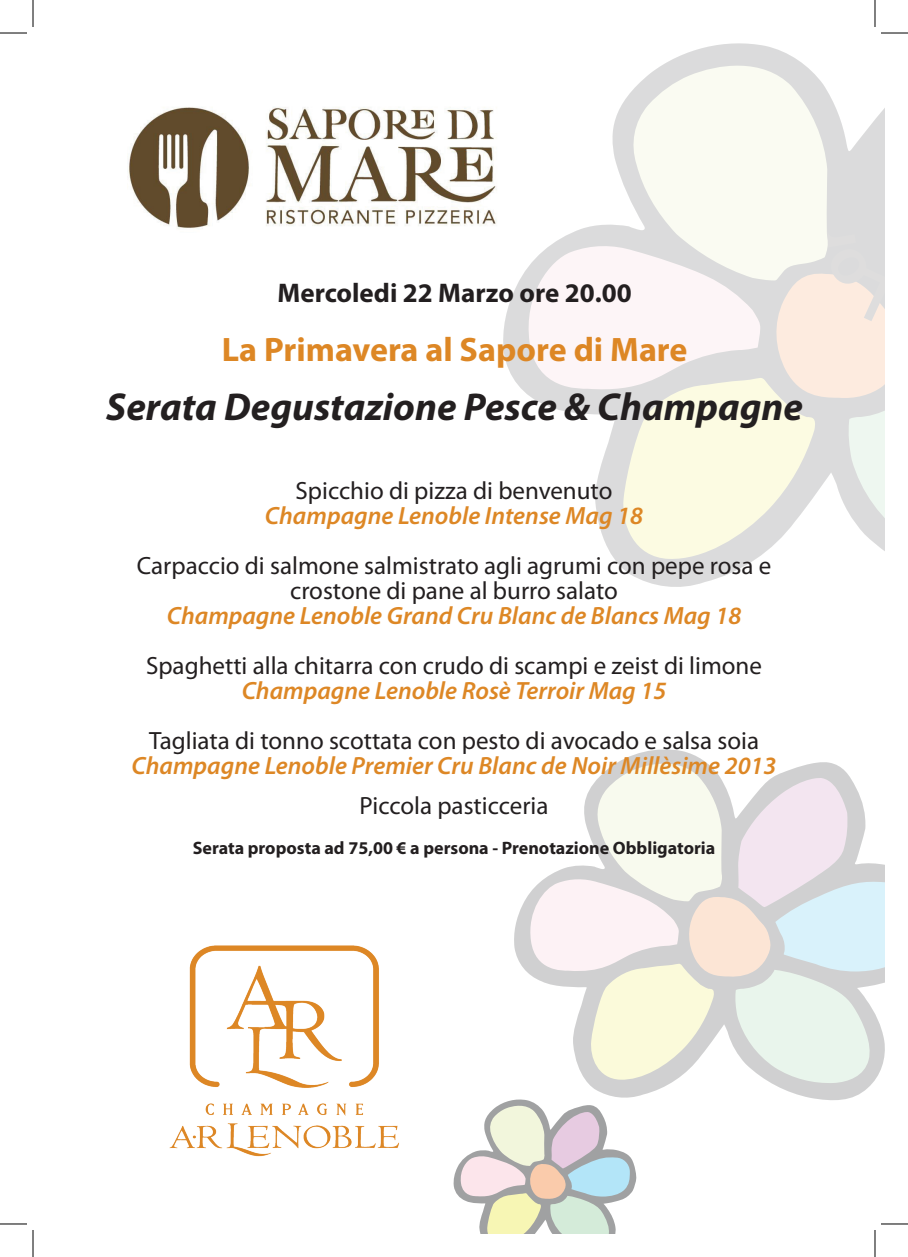
<style>
.page{position:relative;width:908px;height:1257px;background:#fff}
.page>*{position:absolute;margin:0;border:0;box-sizing:border-box;transform-origin:0 0}
.t1{font:italic 700 39px "Myriad Pro";color:#231f20}
.t2{font:700 34px "Myriad Pro";color:#dd8725}
.t3{font:700 27px "Myriad Pro";color:#231f20}
.t4{font:25px/25px "Myriad Pro";color:#231f20;text-align:center}
.t5{font:italic 600 25px "Myriad Pro";color:#dd8725}
.t6{font:700 18px "Myriad Pro";color:#231f20}
</style>
<div class="page">
<svg style="left:514px;top:749px;width:358px;height:351px"></svg>
<svg style="left:527px;top:758px;width:358px;height:325px"></svg>
<svg style="left:503px;top:43px;width:290px;height:544px"></svg>
<svg style="left:453px;top:1098px;width:183px;height:136px"></svg>
<img style="left:128px;top:107px;width:369px;height:122px">
<img style="left:169px;top:945px;width:230px;height:212px">
<svg style="left:0;top:33px;width:27px;height:1px"></svg>
<svg style="left:881px;top:33px;width:27px;height:1px"></svg>
<svg style="left:0;top:1223px;width:27px;height:1px"></svg>
<svg style="left:881px;top:1223px;width:27px;height:1px"></svg>
<svg style="left:33px;top:0;width:1px;height:27px"></svg>
<svg style="left:33px;top:1230px;width:1px;height:27px"></svg>
<svg style="left:875px;top:0;width:1px;height:27px"></svg>
<svg style="left:875px;top:1230px;width:1px;height:27px"></svg>
<svg style="left:523px;top:57px;width:362px;height:508px"></svg>
<p class="t3" style="left:278px;top:275px;width:356px">Mercoledi 22 Marzo ore 20.00</p>
<h2 class="t2" style="left:222px;top:327px;width:467px">La Primavera al Sapore di Mare</h2>
<h1 class="t1" style="left:106px;top:381px;width:698px">Serata Degustazione Pesce &amp; Champagne</h1>
<p class="t4" style="left:296px;top:478px;width:318px">Spicchio di pizza di benvenuto</p>
<p class="t5" style="left:265px;top:500px;width:380px">Champagne Lenoble Intense Mag 18</p>
<p class="t4" style="left:137px;top:553px;width:636px">Carpaccio di salmone salmistrato agli agrumi con pepe rosa e crostone di pane al burro salato</p>
<p class="t5" style="left:167px;top:600px;width:576px">Champagne Lenoble Grand Cru Blanc de Blancs Mag 18</p>
<p class="t4" style="left:146px;top:653px;width:617px">Spaghetti alla chitarra con crudo di scampi e zeist di limone</p>
<p class="t5" style="left:242px;top:675px;width:426px">Champagne Lenoble Rosè Terroir Mag 15</p>
<p class="t4" style="left:149px;top:728px;width:612px">Tagliata di tonno scottata con pesto di avocado e salsa soia</p>
<p class="t5" style="left:132px;top:750px;width:646px">Champagne Lenoble Premier Cru Blanc de Noir Millèsime 2013</p>
<p class="t4" style="left:360px;top:793px;width:190px">Piccola pasticceria</p>
<p class="t6" style="left:193px;top:836px;width:524px">Serata proposta ad 75,00 € a persona - Prenotazione Obbligatoria</p>
</div>
